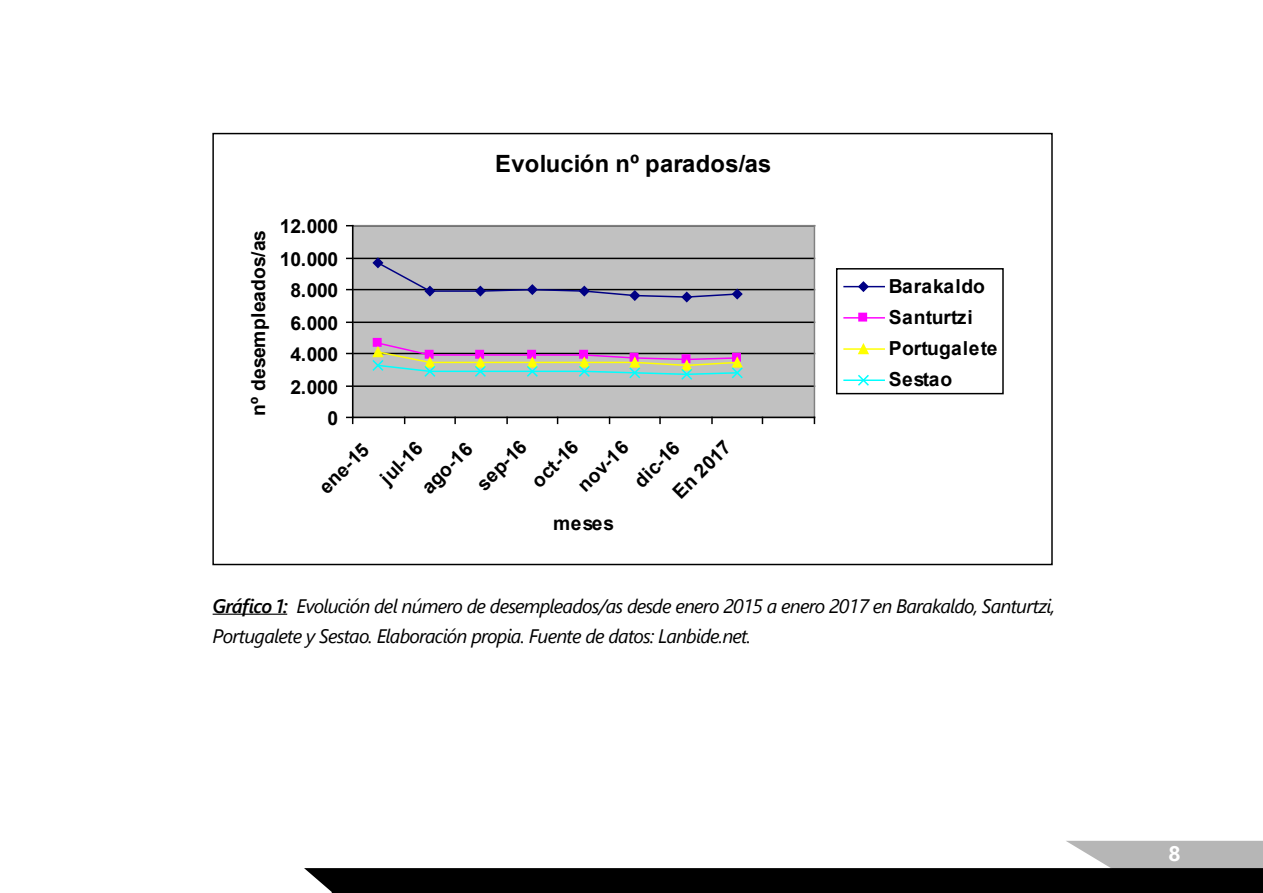
<style>
.page{position:relative;width:1263px;height:893px;background:#fff}
.page>*{position:absolute;margin:0;border:0;box-sizing:border-box;transform-origin:0 0}
.t1{font:700 23.7px "Arial";letter-spacing:.01em;color:#000}
.t2{font:700 21px "Segoe UI";color:#fff}
.t3{font:italic 19.5px/30px "Segoe UI";letter-spacing:-.04em;color:#000}
.t4{font:700 19.35px/31.2px "Arial";letter-spacing:-.005em;color:#000}
.s1{font-weight:600}
</style>
<div class="page">
<svg style="left:304px;top:841px;width:959px;height:52px"></svg>
<hr style="left:213px;top:614px;width:74px;height:1px;background:#000">
<div style="left:353px;top:226px;width:461px;height:191px;background:#c1c1c1"></div>
<hr style="left:353px;top:385px;width:461px;height:2px;background:#000">
<hr style="left:353px;top:353px;width:461px;height:1px;background:#000">
<hr style="left:353px;top:322px;width:461px;height:1px;background:#000">
<hr style="left:353px;top:289px;width:461px;height:1px;background:#000">
<hr style="left:353px;top:258px;width:461px;height:1px;background:#000">
<hr style="left:353px;top:225px;width:461px;height:1px;background:#818181">
<hr style="left:814px;top:226px;width:1px;height:191px;background:#818181">
<hr style="left:352px;top:226px;width:1px;height:191px;background:#000">
<hr style="left:353px;top:417px;width:461px;height:1px;background:#000">
<svg style="left:347px;top:417px;width:6px;height:6px"></svg>
<hr style="left:430px;top:290px;width:50px;height:2px;background:#000084">
<hr style="left:430px;top:354px;width:50px;height:2px;background:#f0f">
<hr style="left:480px;top:354px;width:52px;height:2px;background:#f0f">
<hr style="left:532px;top:354px;width:52px;height:2px;background:#f0f">
<hr style="left:430px;top:362px;width:50px;height:1px;background:#ff0">
<hr style="left:480px;top:362px;width:52px;height:1px;background:#ff0">
<hr style="left:532px;top:362px;width:52px;height:1px;background:#ff0">
<hr style="left:430px;top:371px;width:50px;height:1px;background:#0ff">
<hr style="left:480px;top:371px;width:52px;height:1px;background:#0ff">
<hr style="left:532px;top:371px;width:52px;height:1px;background:#0ff">
<svg style="left:371px;top:257px;width:65px;height:40px"></svg>
<svg style="left:474px;top:284px;width:270px;height:19px"></svg>
<div style="left:373px;top:339px;width:8px;height:7px;background:#f0f"></div>
<div style="left:373px;top:338px;width:9px;height:9px;border:1px solid #f0f"></div>
<div style="left:476px;top:351px;width:7px;height:7px;background:#f0f"></div>
<div style="left:475px;top:350px;width:9px;height:9px;border:1px solid #f0f"></div>
<div style="left:528px;top:351px;width:7px;height:7px;background:#f0f"></div>
<div style="left:527px;top:350px;width:9px;height:9px;border:1px solid #f0f"></div>
<div style="left:580px;top:351px;width:7px;height:7px;background:#f0f"></div>
<div style="left:579px;top:350px;width:9px;height:9px;border:1px solid #f0f"></div>
<svg style="left:371px;top:341px;width:66px;height:36px"></svg>
<svg style="left:473px;top:356px;width:14px;height:21px"></svg>
<svg style="left:525px;top:356px;width:14px;height:21px"></svg>
<svg style="left:577px;top:353px;width:167px;height:27px"></svg>
<div style="left:836px;top:268px;width:168px;height:126px;border:1px solid #000"></div>
<hr style="left:844px;top:286px;width:40px;height:1px;background:#000084">
<svg style="left:857px;top:281px;width:13px;height:11px"></svg>
<hr style="left:844px;top:317px;width:40px;height:2px;background:#f0f">
<div style="left:859px;top:313px;width:7px;height:8px;background:#f0f"></div>
<div style="left:858px;top:313px;width:9px;height:9px;border:1px solid #f0f"></div>
<hr style="left:844px;top:348px;width:40px;height:2px;background:#ff0">
<svg style="left:856px;top:343px;width:14px;height:12px"></svg>
<hr style="left:844px;top:379px;width:40px;height:2px;background:#0ff">
<svg style="left:857px;top:374px;width:13px;height:12px"></svg>
<p class="t1" style="left:495px;top:147px;width:277px">Evolución nº parados/as</p>
<p class="t4" style="left:243px;top:416px;width:188px;rotate:-90deg">nº desempleados/as</p>
<p class="t4" style="left:280px;top:211px;width:60px">12.000</p>
<p class="t4" style="left:280px;top:244px;width:60px">10.000</p>
<p class="t4" style="left:290px;top:275px;width:49px">8.000</p>
<p class="t4" style="left:290px;top:308px;width:49px">6.000</p>
<p class="t4" style="left:290px;top:339px;width:49px">4.000</p>
<p class="t4" style="left:290px;top:371px;width:49px">2.000</p>
<p class="t4" style="left:327px;top:403px;width:12px">0</p>
<p class="t4" style="left:312px;top:479px;width:63px;rotate:-45deg">ene-15</p>
<p class="t4" style="left:372px;top:470px;width:52px;rotate:-45deg">jul-16</p>
<p class="t4" style="left:414px;top:479px;width:64px;rotate:-45deg">ago-16</p>
<p class="t4" style="left:469px;top:476px;width:63px;rotate:-45deg">sep-16</p>
<p class="t4" style="left:524px;top:473px;width:58px;rotate:-45deg">oct-16</p>
<p class="t4" style="left:570px;top:477px;width:64px;rotate:-45deg">nov-16</p>
<p class="t4" style="left:626px;top:473px;width:57px;rotate:-45deg">dic-16</p>
<p class="t4" style="left:665px;top:485px;width:75px;rotate:-45deg">En 2017</p>
<p class="t4" style="left:553px;top:508px;width:63px">meses</p>
<p class="t4" style="left:889px;top:270px;width:110px">Barakaldo<br>Santurtzi<br>Portugalete<br>Sestao</p>
<p class="t3" style="left:213px;top:589px;width:844px"><span class="s1">Gráfico 1:</span> Evolución del número de desempleados/as desde enero 2015 a enero 2017 en Barakaldo, Santurtzi,<br>Portugalete y Sestao. Elaboración propia. Fuente de datos: Lanbide.net.</p>
<p class="t2" style="left:1168px;top:836px;width:14px">8</p>
</div>
